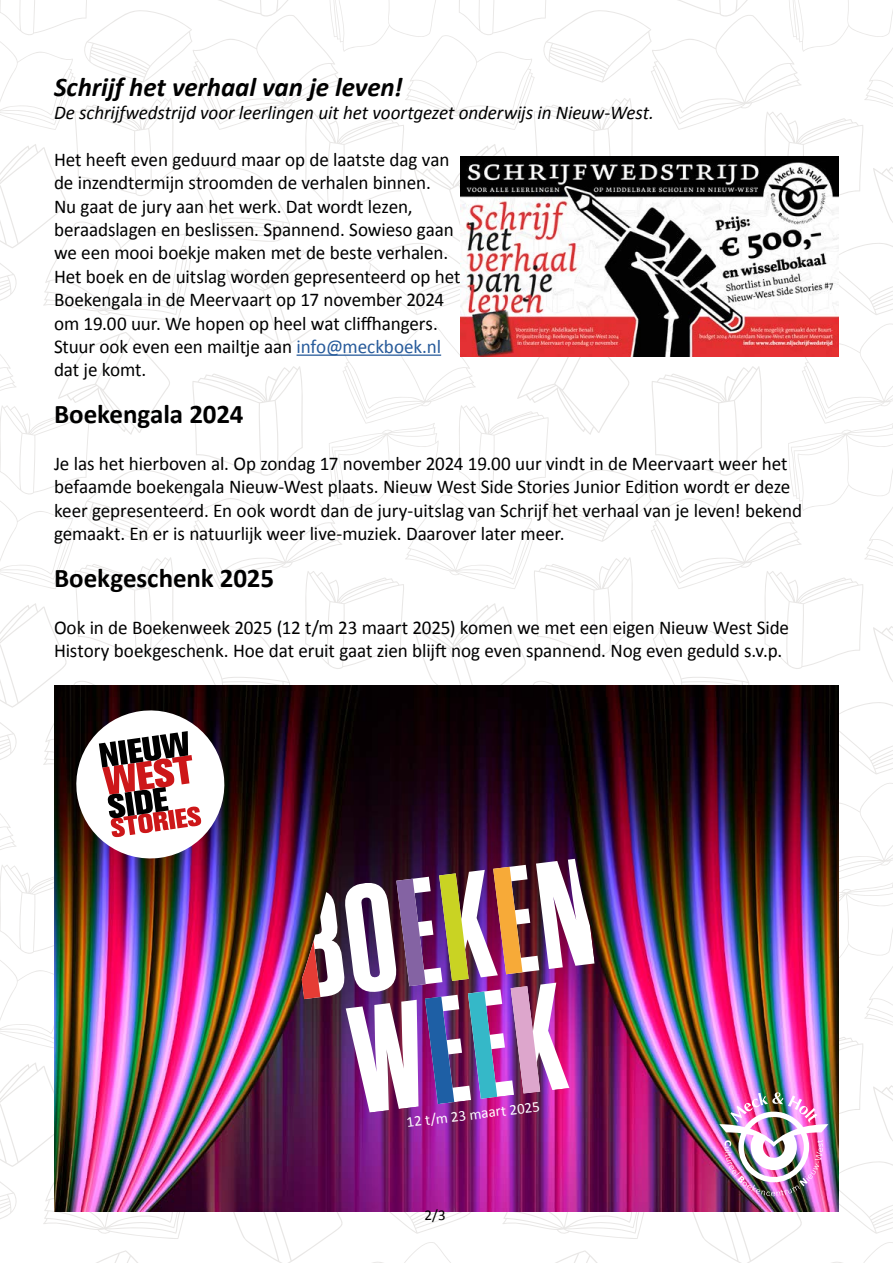
<style>
.page{position:relative;width:893px;height:1263px;background:#fff}
.page>*{position:absolute;margin:0;border:0;box-sizing:border-box;transform-origin:0 0}
.t1{font:700 27px "Calibri";letter-spacing:-.005em;color:#000}
.t2{font:italic 700 27px "Calibri";letter-spacing:-.005em;color:#000}
.t3{font:19.5px/23.4px "Calibri";letter-spacing:-.01em;color:#000}
.t4{font:italic 19.5px "Calibri";letter-spacing:-.005em;color:#000}
.t5{font:15px "Calibri";color:#fff}
.t6{font:15px "Calibri";color:#000}
.s1{color:#275b9b}
</style>
<div class="page">
<img style="left:0;top:0;width:893px;height:1263px">
<h1 class="t2" style="left:54px;top:69px;width:350px">Schrijf het verhaal van je leven!</h1>
<p class="t4" style="left:54px;top:99px;width:601px">De schrijfwedstrijd voor leerlingen uit het voortgezet onderwijs in Nieuw-West.</p>
<p class="t3" style="left:54px;top:148px;width:408px">Het heeft even geduurd maar op de laatste dag van de inzendtermijn stroomden de verhalen binnen.<br>Nu gaat de jury aan het werk. Dat wordt lezen, beraadslagen en beslissen. Spannend. Sowieso gaan we een mooi boekje maken met de beste verhalen.<br>Het boek en de uitslag worden gepresenteerd op het Boekengala in de Meervaart op 17 november 2024 om 19.00 uur. We hopen op heel wat cliffhangers.<br>Stuur ook even een mailtje aan <span class="s1">info@meckboek.nl </span>dat je komt.</p>
<h1 class="t1" style="left:54px;top:397px;width:191px">Boekengala 2024</h1>
<p class="t3" style="left:54px;top:452px;width:750px">Je las het hierboven al. Op zondag 17 november 2024 19.00 uur vindt in de Meervaart weer het befaamde boekengala Nieuw-West plaats. Nieuw West Side Stories Junior Edition wordt er deze keer gepresenteerd. En ook wordt dan de jury-uitslag van Schrijf het verhaal van je leven! bekend gemaakt. En er is natuurlijk weer live-muziek. Daarover later meer.</p>
<h1 class="t1" style="left:54px;top:561px;width:222px">Boekgeschenk 2025</h1>
<p class="t3" style="left:54px;top:616px;width:737px">Ook in de Boekenweek 2025 (12 t/m 23 maart 2025) komen we met een eigen Nieuw West Side<br>History boekgeschenk. Hoe dat eruit gaat zien blijft nog even spannend. Nog even geduld s.v.p.</p>
<p class="t5" style="left:406px;top:1113px;width:136px;rotate:-7deg">12 t/m 23 maart 2025</p>
<p class="t6" style="left:425px;top:1206px;width:23px">2/3</p>
</div>
